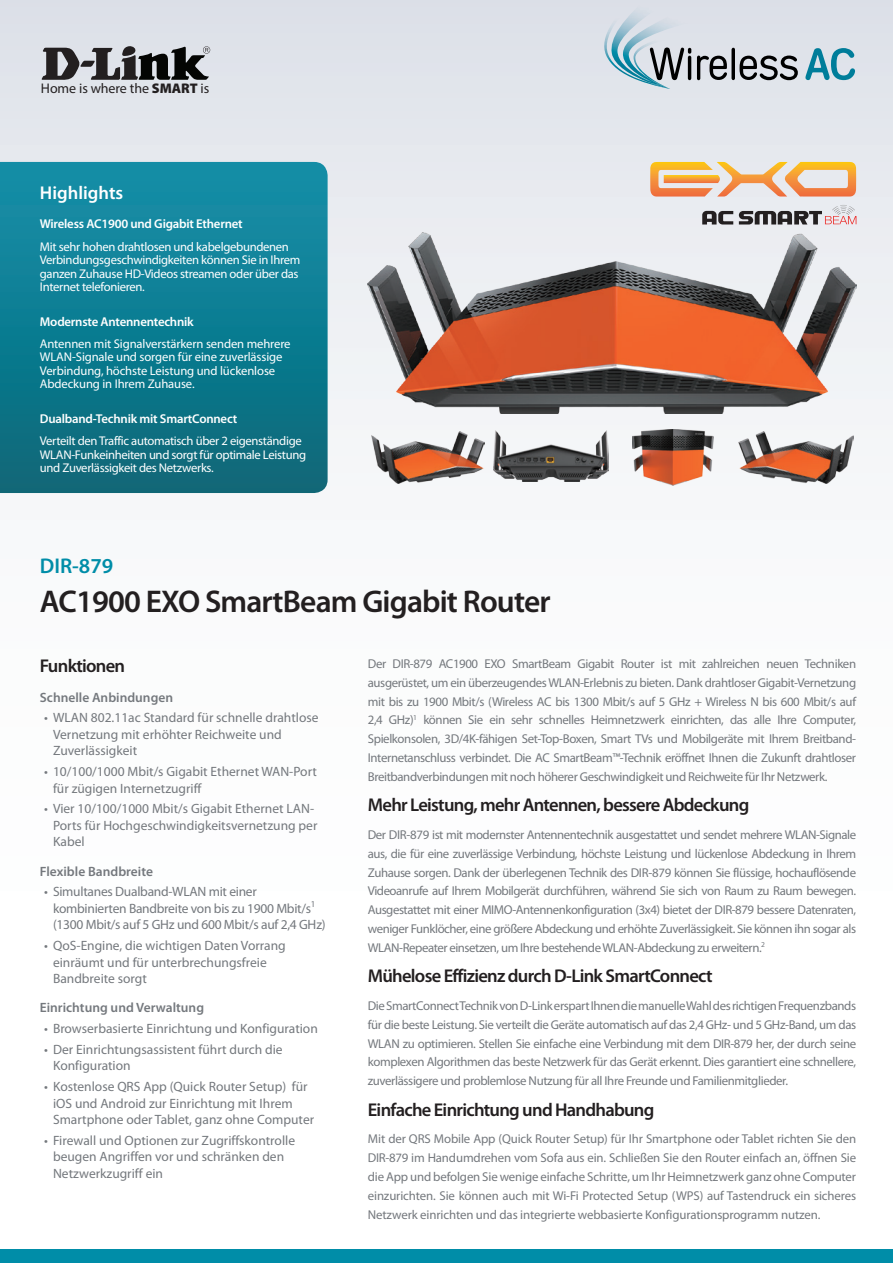
<style>
.page{position:relative;width:893px;height:1263px;background:#fff}
.page>*{position:absolute;margin:0;border:0;box-sizing:border-box;transform-origin:0 0}
.Product_Name__Cover{font:600 31.5px "Myriad Pro";letter-spacing:-.025em;color:#231f20}
.Model_Number__Cover{font:600 21.3px "Myriad Pro";color:#008da8}
.Description_Topic{font:600 18.6px "Myriad Pro";letter-spacing:-.04em;color:#231f20}
.Features_Title{font:600 18.6px "Myriad Pro";letter-spacing:-.04em;color:#231f20}
.Highlights_Title{font:600 18.6px "Myriad Pro";color:#fff}
.t1{font:13.95px "Myriad Pro";letter-spacing:-.005em;color:#231f20}
.t2{font:13.5px/16.5px "Myriad Pro";color:#74787d}
.t3{font:13.5px/16.5px "Myriad Pro";letter-spacing:-.02em;color:#74787d}
.Features_Category{font:600 13.5px "Myriad Pro";color:#74787d}
.Description_Text{font:12.9px/18.8px "Myriad Pro";letter-spacing:-.03em;color:#74787d;text-align:justify}
.Highlights_Category{font:600 12.9px "Myriad Pro";letter-spacing:-.015em;color:#fff}
.Highlights_Text{font:600 12.9px "Myriad Pro";letter-spacing:-.015em;color:#fff}
.Highlights_Text-2{font:12.6px/13.5px "Myriad Pro";letter-spacing:-.025em;color:#fff}
.s1{font-weight:900}
</style>
<div class="page">
<div style="left:0;top:0;width:893px;height:1084px;background:linear-gradient(to bottom,#e2e6ec,#fff)"></div>
<div style="left:0;top:1249px;width:893px;height:14px;background:#008da8"></div>
<svg style="left:0;top:162px;width:328px;height:331px;background:#0f7c90"></svg>
<svg style="left:42px;top:46px;width:168px;height:34px;background:#737376"></svg>
<svg style="left:650px;top:162px;width:206px;height:35px;background:#eebe8c"></svg>
<img style="left:602px;top:8px;width:47px;height:81px">
<img style="left:609px;top:0;width:94px;height:85px">
<img style="left:648px;top:78px;width:2px;height:9px">
<svg style="left:650px;top:48px;width:41px;height:41px;background:#949aa0"></svg>
<svg style="left:697px;top:48px;width:101px;height:32px;background:#989a9f"></svg>
<svg style="left:805px;top:48px;width:50px;height:32px;background:#7fb7c7"></svg>
<img style="left:368px;top:232px;width:488px;height:182px">
<img style="left:633px;top:429px;width:80px;height:57px">
<img style="left:371px;top:431px;width:114px;height:52px">
<img style="left:738px;top:431px;width:116px;height:53px">
<img style="left:493px;top:430px;width:116px;height:52px">
<svg style="left:702px;top:211px;width:31px;height:13px"></svg>
<svg style="left:739px;top:205px;width:117px;height:19px;background:#a7a0a4"></svg>
<p class="t1" style="left:41px;top:80px;width:170px">Home is where the <span class="s1">SMART</span> is</p>
<p class="Highlights_Title" style="left:40px;top:181px;width:85px">Highlights</p>
<p class="Highlights_Category" style="left:40px;top:216px;width:204px">Wireless AC1900 und Gigabit Ethernet</p>
<p class="Highlights_Text-2" style="left:40px;top:239px;width:262px">Mit sehr hohen drahtlosen und kabelgebundenen Verbindungsgeschwindigkeiten können Sie in Ihrem ganzen Zuhause HD-Videos streamen oder über das Internet telefonieren.</p>
<p class="Highlights_Text" style="left:40px;top:313px;width:155px">Modernste Antennentechnik</p>
<p class="Highlights_Text-2" style="left:40px;top:337px;width:252px">Antennen mit Signalverstärkern senden mehrere WLAN-Signale und sorgen für eine zuverlässige Verbindung, höchste Leistung und lückenlose Abdeckung in Ihrem Zuhause.</p>
<p class="Highlights_Category" style="left:40px;top:410px;width:199px">Dualband-Technik mit SmartConnect</p>
<p class="Highlights_Text-2" style="left:40px;top:434px;width:268px">Verteilt den Traffic automatisch über 2 eigenständige<br>WLAN-Funkeinheiten und sorgt für optimale Leistung und Zuverlässigkeit des Netzwerks.</p>
<p class="Model_Number__Cover" style="left:40px;top:552px;width:75px">DIR-879</p>
<p class="Product_Name__Cover" style="left:40px;top:582px;width:512px">AC1900 EXO SmartBeam Gigabit Router</p>
<p class="Features_Title" style="left:40px;top:654px;width:87px">Funktionen</p>
<p class="Features_Category" style="left:40px;top:688px;width:135px">Schnelle Anbindungen</p>
<p class="t2" style="left:53px;top:709px;width:267px;text-indent:-9px">• WLAN 802.11ac Standard für schnelle drahtlose<br>Vernetzung mit erhöhter Reichweite und<br>Zuverlässigkeit</p>
<p class="t2" style="left:53px;top:763px;width:265px;text-indent:-9px">• 10/100/1000 Mbit/s Gigabit Ethernet WAN-Port für zügigen Internetzugriff</p>
<p class="t2" style="left:53px;top:800px;width:266px;text-indent:-9px">• Vier 10/100/1000 Mbit/s Gigabit Ethernet LAN-<br>Ports für Hochgeschwindigkeitsvernetzung per<br>Kabel</p>
<p class="Features_Category" style="left:40px;top:862px;width:115px">Flexible Bandbreite</p>
<p class="t3" style="left:53px;top:883px;width:274px;text-indent:-9px">• Simultanes Dualband-WLAN mit einer kombinierten Bandbreite von bis zu 1900 Mbit/s<sup>1 </sup>(1300 Mbit/s auf 5 GHz und 600 Mbit/s auf 2,4 GHz)</p>
<p class="t2" style="left:53px;top:937px;width:234px;text-indent:-9px">• QoS-Engine, die wichtigen Daten Vorrang einräumt und für unterbrechungsfreie<br>Bandbreite sorgt</p>
<p class="Features_Category" style="left:40px;top:999px;width:166px">Einrichtung und Verwaltung</p>
<p class="t2" style="left:44px;top:1020px;width:275px">• Browserbasierte Einrichtung und Konfiguration</p>
<p class="t2" style="left:53px;top:1041px;width:231px;text-indent:-9px">• Der Einrichtungsassistent führt durch die<br>Konfiguration</p>
<p class="t2" style="left:53px;top:1078px;width:263px;text-indent:-9px">• Kostenlose QRS App (Quick Router Setup) für iOS und Android zur Einrichtung mit Ihrem<br>Smartphone oder Tablet, ganz ohne Computer</p>
<p class="t2" style="left:53px;top:1132px;width:244px;text-indent:-9px">• Firewall und Optionen zur Zugriffskontrolle beugen Angriffen vor und schränken den<br>Netzwerkzugriff ein</p>
<p class="Description_Text" style="left:368px;top:654px;width:490px">Der DIR-879 AC1900 EXO SmartBeam Gigabit Router ist mit zahlreichen neuen Techniken ausgerüstet, um ein überzeugendes WLAN-Erlebnis zu bieten. Dank drahtloser Gigabit-Vernetzung mit bis zu 1900 Mbit/s (Wireless AC bis 1300 Mbit/s auf 5 GHz + Wireless N bis 600 Mbit/s auf 2,4 GHz)<sup>1</sup> können Sie ein sehr schnelles Heimnetzwerk einrichten, das alle Ihre Computer, Spielkonsolen, 3D/4K-fähigen Set-Top-Boxen, Smart TVs und Mobilgeräte mit Ihrem Breitband-Internetanschluss verbindet. Die AC SmartBeam™-Technik eröffnet Ihnen die Zukunft drahtloser Breitbandverbindungen mit noch höherer Geschwindigkeit und Reichweite für Ihr Netzwerk.</p>
<p class="Description_Topic" style="left:368px;top:793px;width:383px">Mehr Leistung, mehr Antennen, bessere Abdeckung</p>
<p class="Description_Text" style="left:368px;top:825px;width:490px">Der DIR-879 ist mit modernster Antennentechnik ausgestattet und sendet mehrere WLAN-Signale aus, die für eine zuverlässige Verbindung, höchste Leistung und lückenlose Abdeckung in Ihrem Zuhause sorgen. Dank der überlegenen Technik des DIR-879 können Sie flüssige, hochauflösende Videoanrufe auf Ihrem Mobilgerät durchführen, während Sie sich von Raum zu Raum bewegen.<br>Ausgestattet mit einer MIMO-Antennenkonfiguration (3x4) bietet der DIR-879 bessere Datenraten, weniger Funklöcher, eine größere Abdeckung und erhöhte Zuverlässigkeit. Sie können ihn sogar als WLAN-Repeater einsetzen, um Ihre bestehende WLAN-Abdeckung zu erweitern.<sup>2</sup></p>
<p class="Description_Topic" style="left:368px;top:964px;width:346px">Mühelose Effizienz durch D-Link SmartConnect</p>
<p class="Description_Text" style="left:368px;top:996px;width:490px">Die SmartConnect Technik von D-Link erspart Ihnen die manuelle Wahl des richtigen Frequenzbands für die beste Leistung. Sie verteilt die Geräte automatisch auf das 2,4 GHz- und 5 GHz-Band, um das WLAN zu optimieren. Stellen Sie einfache eine Verbindung mit dem DIR-879 her, der durch seine komplexen Algorithmen das beste Netzwerk für das Gerät erkennt. Dies garantiert eine schnellere, zuverlässigere und problemlose Nutzung für all Ihre Freunde und Familienmitglieder.</p>
<p class="Description_Topic" style="left:368px;top:1098px;width:288px">Einfache Einrichtung und Handhabung</p>
<p class="Description_Text" style="left:368px;top:1129px;width:490px">Mit der QRS Mobile App (Quick Router Setup) für Ihr Smartphone oder Tablet richten Sie den DIR-879 im Handumdrehen vom Sofa aus ein. Schließen Sie den Router einfach an, öffnen Sie die App und befolgen Sie wenige einfache Schritte, um Ihr Heimnetzwerk ganz ohne Computer einzurichten. Sie können auch mit Wi-Fi Protected Setup (WPS) auf Tastendruck ein sicheres Netzwerk einrichten und das integrierte webbasierte Konfigurationsprogramm nutzen.</p>
</div>
